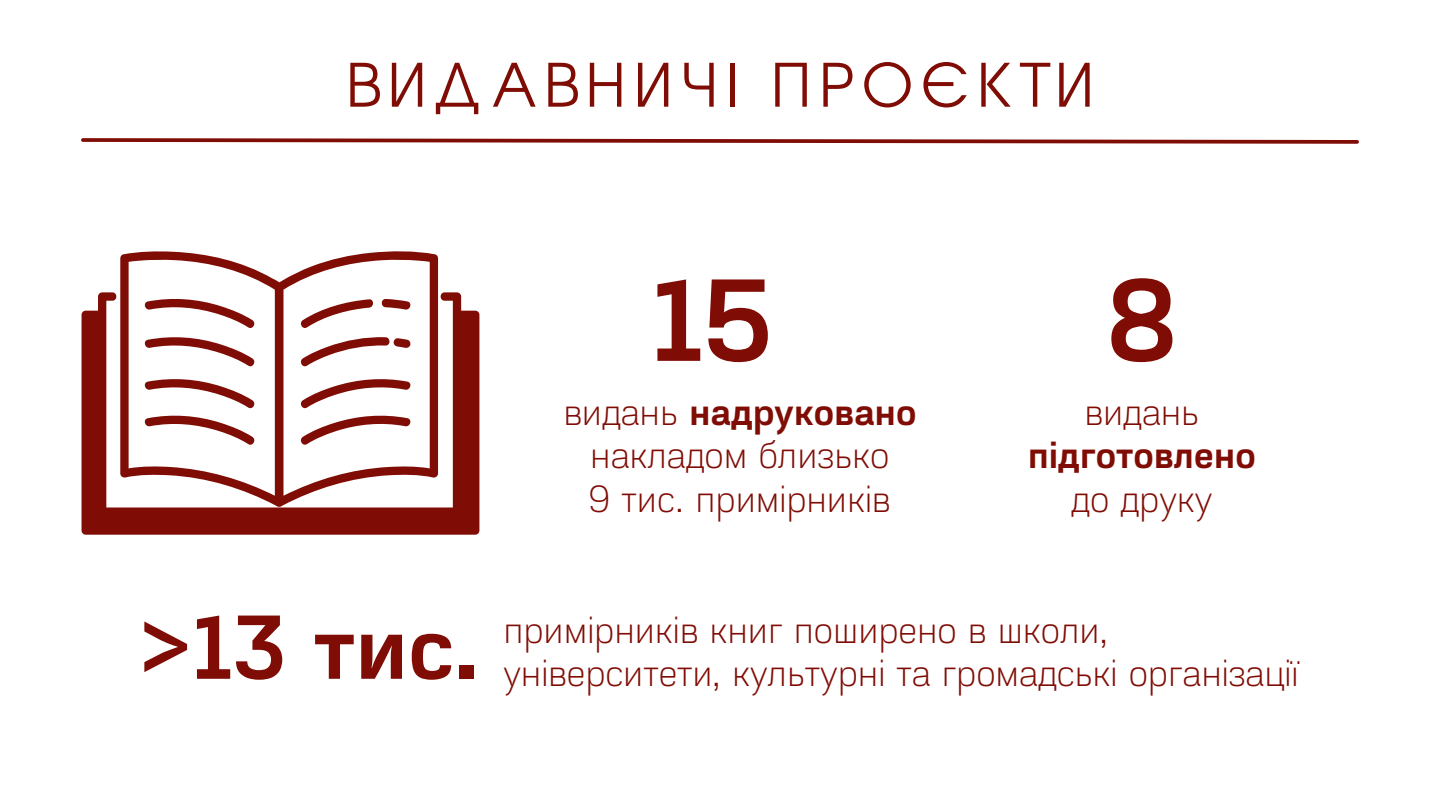
<style>
.page{position:relative;width:1440px;height:810px;background:#fff}
.page>*{position:absolute;margin:0;border:0;box-sizing:border-box;transform-origin:0 0}
.t1{font:700 123.3px "Akzentica 4 F Semi";color:#800d05}
.t2{font:700 95.8px "Akzentica 4 F Semi";color:#800d05}
.t3{font:59.5px "Te X Gyre Adventor";letter-spacing:.125em;color:#800d05}
.t4{font:40px/43.5px "Akzentica 4 F Light";color:#800d05}
.t5{font:700 40px "Akzentica 4 F Semi";color:#800d05}
.s1{font-family:"Akzentica 4 F Light";font-weight:400}
</style>
<div class="page">
<svg style="left:81px;top:138px;width:1278px;height:6px"></svg>
<svg style="left:82px;top:292px;width:397px;height:243px;fill:#800d05"></svg>
<svg style="left:120px;top:251px;width:318px;height:256px"></svg>
<svg style="left:380px;top:299px;width:33px;height:11px"></svg>
<svg style="left:298px;top:299px;width:76px;height:31px"></svg>
<svg style="left:298px;top:337px;width:113px;height:32px"></svg>
<svg style="left:298px;top:377px;width:115px;height:70px"></svg>
<svg style="left:143px;top:297px;width:114px;height:72px"></svg>
<svg style="left:143px;top:377px;width:114px;height:70px"></svg>
<h3 class="t3" style="left:346px;top:38px;width:750px">ВИДАВНИЧІ ПРОЄКТИ</h3>
<h1 class="t1" style="left:651px;top:275px;width:124px">15</h1>
<h1 class="t1" style="left:1106px;top:275px;width:73px">8</h1>
<p class="t5" style="left:563px;top:397px;width:355px"><span class="s1">видань</span> надруковано</p>
<p class="t4" style="left:589px;top:437px;width:303px">накладом близько<br>9 тис. примірників</p>
<p class="t4" style="left:1085px;top:394px;width:116px">видань</p>
<p class="t5" style="left:1028px;top:440px;width:229px">підготовлено</p>
<p class="t4" style="left:1071px;top:481px;width:143px">до друку</p>
<h2 class="t2" style="left:140px;top:612px;width:341px">&gt;13 тис.</h2>
<p class="t4" style="left:503px;top:612px;width:797px">примірників книг поширено в школи, університети, культурні та громадські організації</p>
</div>
